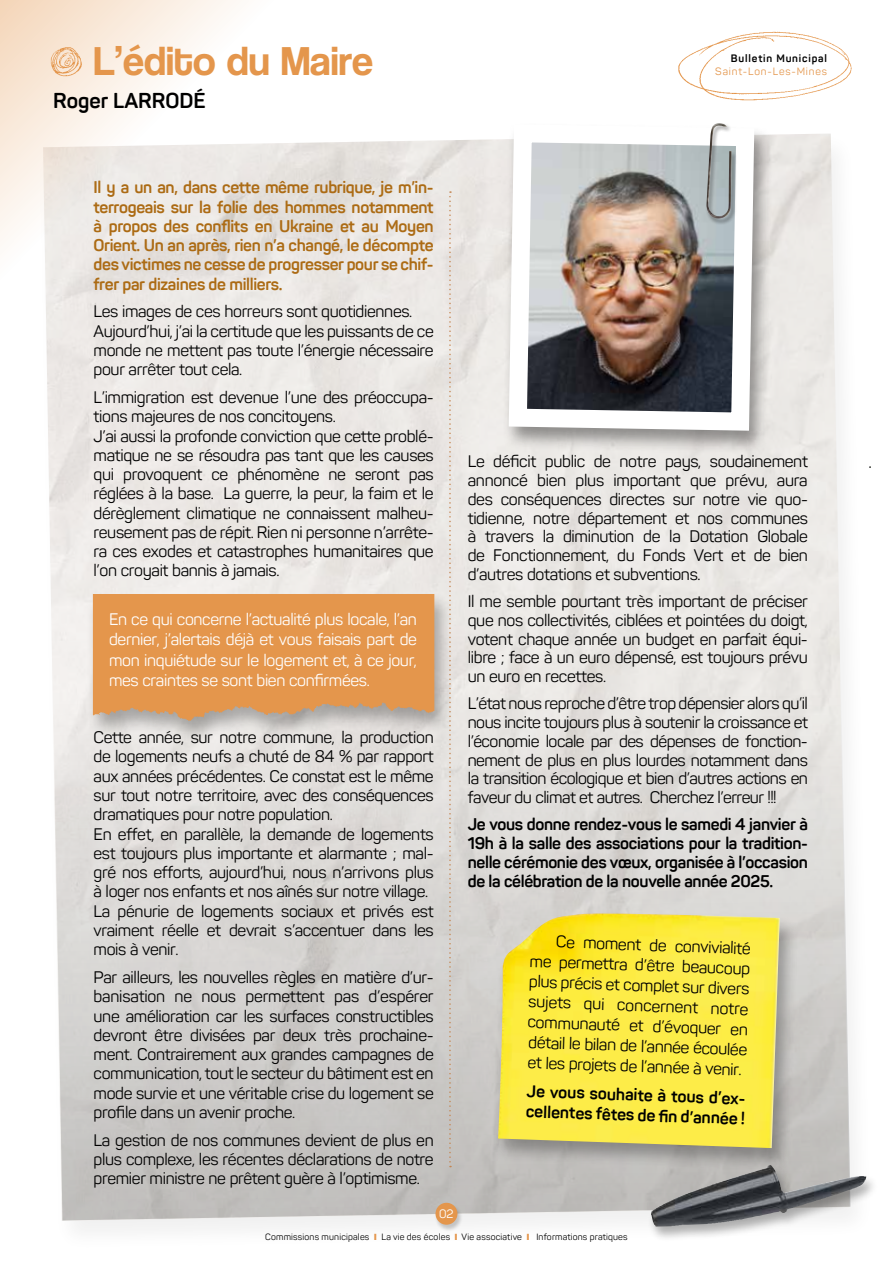
<style>
.page{position:relative;width:893px;height:1263px;background:#fff}
.page>*{position:absolute;margin:0;border:0;box-sizing:border-box;transform-origin:0 0}
.t1{font:42px "Coolvetica Rg";color:#e4964c}
.t2{font:700 21px "Panton";color:#000}
.t3{font:16.5px/19.2px "Panton";letter-spacing:-.02em;color:#000;text-align:justify}
.t4{font:700 16.5px/19.2px "Panton";letter-spacing:-.02em;color:#ac6b14;text-align:justify}
.t5{font:700 16.5px/18.8px "Panton";letter-spacing:-.02em;color:#000;text-align:justify}
.t6{font:16.5px/20.2px "Panton";letter-spacing:-.02em;color:#fff;text-align:justify}
.t7{font:12px "Panton";color:#fff}
.t8{font:10.5px "Panton";letter-spacing:.08em;color:#e4964c}
.t9{font:700 10.5px "Panton";letter-spacing:.08em;color:#000}
.t10{font:9px "Panton";letter-spacing:.02em;color:#000}
.s1{color:#e4964c}
</style>
<div class="page">
<svg style="left:53px;top:686px;width:797px;height:534px;background:#d6d4d1"></svg>
<img style="left:678px;top:31px;width:174px;height:69px">
<svg style="left:0;top:0;width:282px;height:282px"></svg>
<div style="left:434px;top:1203px;width:29px;height:29px;background:#000;opacity:.2"></div>
<div style="left:435px;top:1203px;width:22px;height:22px;background:#e4964c;border-radius:50%"></div>
<img style="left:43px;top:41px;width:43px;height:39px">
<div style="left:502px;top:122px;width:271px;height:333px;background:#000;opacity:.4"></div>
<img style="left:500px;top:122px;width:263px;height:318px">
<div style="left:705px;top:123px;width:32px;height:102px;background:#000;opacity:.4"></div>
<img style="left:706px;top:123px;width:25px;height:96px">
<svg style="left:449px;top:191px;width:2px;height:976px;background:#d9cbbf"></svg>
<div style="left:647px;top:1164px;width:231px;height:78px;background:#000;opacity:.3"></div>
<img style="left:651px;top:1166px;width:204px;height:60px">
<div style="left:87px;top:592px;width:366px;height:151px;background:#000;opacity:.3"></div>
<img style="left:74px;top:594px;width:374px;height:131px">
<div style="left:492px;top:911px;width:307px;height:261px;background:#000;opacity:.3"></div>
<img style="left:498px;top:913px;width:282px;height:235px">
<h1 class="t1" style="left:94px;top:36px;width:281px">L’édito du Maire</h1>
<p class="t2" style="left:53px;top:88px;width:154px">Roger LARRODÉ</p>
<p class="t9" style="left:731px;top:52px;width:98px">Bulletin Municipal</p>
<p class="t8" style="left:715px;top:65px;width:113px">Saint-Lon-Les-Mines</p>
<p class="t4" style="left:94px;top:178px;width:342px">Il y a un an, dans cette même rubrique, je m’in&shy;terrogeais sur la folie des hommes notamment à propos des conflits en Ukraine et au Moyen Orient. Un an après, rien n’a changé, le décompte des victimes ne cesse de progresser pour se chif&shy;frer par dizaines de milliers.</p>
<p class="t3" style="left:94px;top:302px;width:342px;text-align:left">Les images de ces horreurs sont quotidiennes.<br>Aujourd’hui, j’ai la certitude que les puissants de ce monde ne mettent pas toute l’énergie nécessaire pour arrêter tout cela.</p>
<p class="t3" style="left:94px;top:388px;width:342px;text-align:left">L’immigration est devenue l’une des préoccupa&shy;tions majeures de nos concitoyens.<br>J’ai aussi la profonde conviction que cette problé&shy;matique ne se résoudra pas tant que les causes qui provoquent ce phénomène ne seront pas réglées à la base. La guerre, la peur, la faim et le dérèglement climatique ne connaissent malheu&shy;reusement pas de répit. Rien ni personne n’arrête&shy;ra ces exodes et catastrophes humanitaires que l’on croyait bannis à jamais.</p>
<p class="t6" style="left:109px;top:609px;width:309px">En ce qui concerne l’actualité plus locale, l’an dernier, j’alertais déjà et vous faisais part de mon inquiétude sur le logement et, à ce jour, mes craintes se sont bien confirmées.</p>
<p class="t3" style="left:94px;top:728px;width:342px;text-align:left">Cette année, sur notre commune, la production de logements neufs a chuté de 84 % par rapport aux années précédentes. Ce constat est le même sur tout notre territoire, avec des conséquences dramatiques pour notre population.<br>En effet, en parallèle, la demande de logements est toujours plus importante et alarmante ; mal&shy;gré nos efforts, aujourd’hui, nous n’arrivons plus à loger nos enfants et nos aînés sur notre village.<br>La pénurie de logements sociaux et privés est vraiment réelle et devrait s’accentuer dans les mois à venir.</p>
<p class="t3" style="left:94px;top:967px;width:342px">Par ailleurs, les nouvelles règles en matière d’ur&shy;banisation ne nous permettent pas d’espérer une amélioration car les surfaces constructibles devront être divisées par deux très prochaine&shy;ment. Contrairement aux grandes campagnes de communication, tout le secteur du bâtiment est en mode survie et une véritable crise du logement se profile dans un avenir proche.</p>
<p class="t3" style="left:94px;top:1130px;width:342px">La gestion de nos communes devient de plus en plus complexe, les récentes déclarations de notre premier ministre ne prêtent guère à l’optimisme.</p>
<p class="t7" style="left:439px;top:1206px;width:16px">02</p>
<p class="t3" style="left:468px;top:452px;width:342px;line-height:18.8px">Le déficit public de notre pays, soudainement annoncé bien plus important que prévu, aura des conséquences directes sur notre vie quo&shy;tidienne, notre département et nos communes à travers la diminution de la Dotation Globale de Fonctionnement, du Fonds Vert et de bien d’autres dotations et subventions.</p>
<p class="t3" style="left:468px;top:592px;width:342px;line-height:18.8px">Il me semble pourtant très important de préciser que nos collectivités, ciblées et pointées du doigt, votent chaque année un budget en parfait équi&shy;libre ; face à un euro dépensé, est toujours prévu un euro en recettes.</p>
<p class="t3" style="left:468px;top:694px;width:342px;line-height:18.8px">L’état nous reproche d’être trop dépensier alors qu’il nous incite toujours plus à soutenir la croissance et l’économie locale par des dépenses de fonction&shy;nement de plus en plus lourdes notamment dans la transition écologique et bien d’autres actions en faveur du climat et autres. Cherchez l’erreur !!!</p>
<p class="t5" style="left:468px;top:815px;width:342px">Je vous donne rendez-vous le samedi 4 janvier à 19h à la salle des associations pour la tradition&shy;nelle cérémonie des vœux, organisée à l’occasion de la célébration de la nouvelle année 2025.</p>
<p class="t3" style="left:531px;top:930px;width:222px;line-height:20.2px;text-indent:26px;rotate:2deg">Ce moment de convivialité me permettra d’être beaucoup plus précis et complet sur divers sujets qui concernent notre communauté et d’évoquer en détail le bilan de l’année écoulée et les projets de l’année à venir.</p>
<p class="t5" style="left:527px;top:1081px;width:222px;line-height:20.2px;rotate:2deg">Je vous souhaite à tous d’ex&shy;cellentes fêtes de fi n d’année !</p>
<p class="t10" style="left:265px;top:1231px;width:364px">Commissions municipales <span class="s1">❙</span> La vie des écoles <span class="s1">❙</span> Vie associative <span class="s1">❙</span> Informations pratiques</p>
</div>
